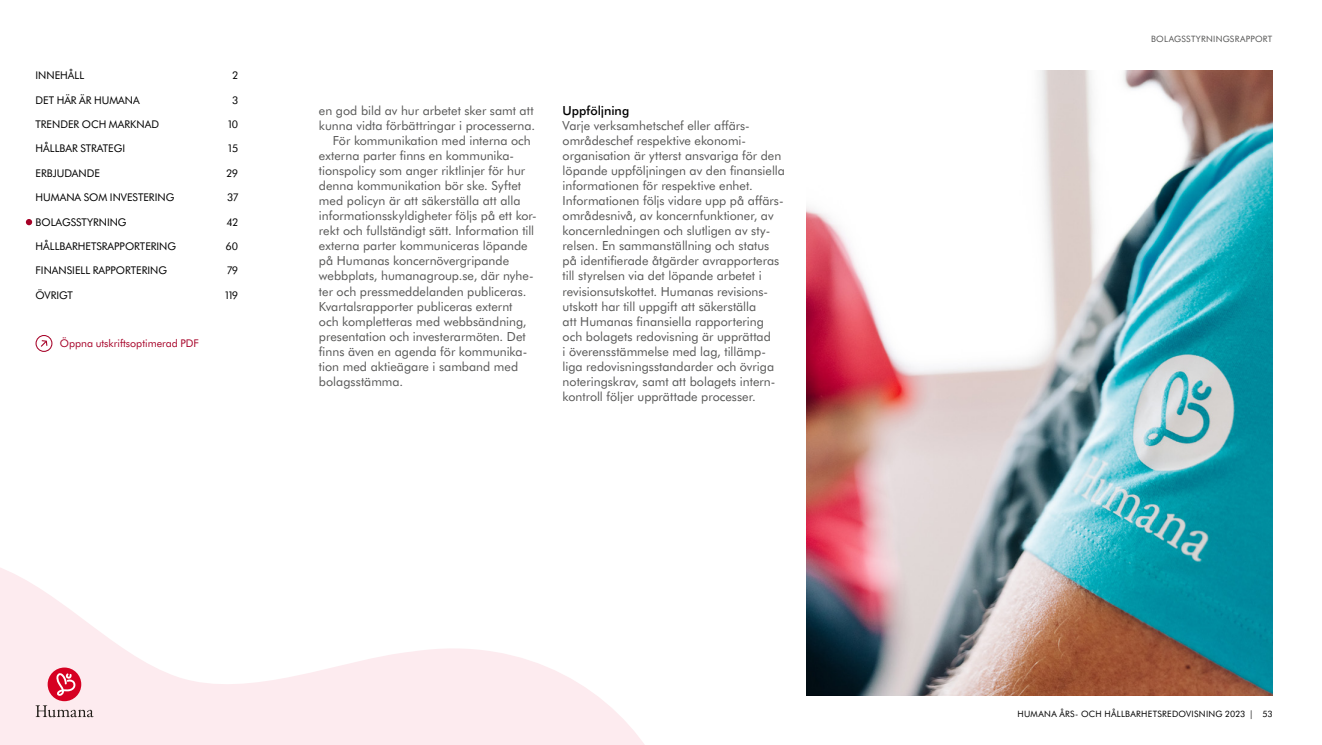
<style>
.page{position:relative;width:1322px;height:745px;background:#fff}
.page>*{position:absolute;margin:0;border:0;box-sizing:border-box;transform-origin:0 0}
.Bröd{font:12.5px/15px "Futura BT";color:#565655}
.Bröd_indrag{font:12.5px/15px "Futura BT";color:#565655}
.Rubrik_3__mellis{font:500 12.5px "Futura BT";color:#000}
.t1{font:10.62px "Futura BT";color:#000}
.t2{font:10.62px "Futura BT";color:#a60127}
.t3{font:8.75px "Futura BT";letter-spacing:.03em;color:#000}
.t4{font:8.75px "Futura BT";color:#565655}
</style>
<div class="page">
<svg style="left:0;top:568px;width:644px;height:176px"></svg>
<img style="left:806px;top:71px;width:466px;height:623px">
<svg style="left:36px;top:335px;width:16px;height:16px"></svg>
<svg style="left:26px;top:219px;width:6px;height:6px"></svg>
<svg style="left:36px;top:704px;width:58px;height:13px"></svg>
<div style="left:48px;top:667px;width:33px;height:33px;background:#d60022;border-radius:50%"></div>
<svg style="left:56px;top:673px;width:20px;height:22px"></svg>
<p class="t1" style="left:36px;top:69px;width:50px">INNEHÅLL</p>
<p class="t1" style="left:232px;top:69px;width:7px">2</p>
<p class="t1" style="left:36px;top:93px;width:106px">DET HÄR ÄR HUMANA</p>
<p class="t1" style="left:233px;top:93px;width:7px">3</p>
<p class="t1" style="left:36px;top:117px;width:125px">TRENDER OCH MARKNAD</p>
<p class="t1" style="left:228px;top:117px;width:11px">10</p>
<p class="t1" style="left:36px;top:142px;width:91px">HÅLLBAR STRATEGI</p>
<p class="t1" style="left:228px;top:142px;width:11px">15</p>
<p class="t1" style="left:36px;top:166px;width:66px">ERBJUDANDE</p>
<p class="t1" style="left:227px;top:166px;width:13px">29</p>
<p class="t1" style="left:36px;top:190px;width:140px">HUMANA SOM INVESTERING</p>
<p class="t1" style="left:228px;top:190px;width:12px">37</p>
<p class="t1" style="left:36px;top:215px;width:93px">BOLAGSSTYRNING</p>
<p class="t1" style="left:227px;top:215px;width:13px">42</p>
<p class="t1" style="left:36px;top:239px;width:142px">HÅLLBARHETSRAPPORTERING</p>
<p class="t1" style="left:226px;top:239px;width:14px">60</p>
<p class="t1" style="left:36px;top:264px;width:133px">FINANSIELL RAPPORTERING</p>
<p class="t1" style="left:228px;top:264px;width:12px">79</p>
<p class="t1" style="left:36px;top:288px;width:39px">ÖVRIGT</p>
<p class="t1" style="left:226px;top:288px;width:14px">119</p>
<p class="t2" style="left:60px;top:336px;width:141px">Öppna utskriftsoptimerad PDF</p>
<p class="Bröd_indrag" style="left:319px;top:103px;width:218px">en god bild av hur arbetet sker samt att kunna vidta förbättringar i processerna.</p>
<p class="Bröd_indrag" style="left:319px;top:133px;width:219px;text-indent:14px">För kommunikation med interna och externa parter finns en kommunika&shy;tionspolicy som anger riktlinjer för hur denna kommunikation bör ske. Syftet med policyn är att säkerställa att alla informationsskyldigheter följs på ett kor&shy;rekt och fullständigt sätt. Information till externa parter kommuniceras löpande på Humanas koncernövergripande webbplats, humanagroup.se, där nyhe&shy;ter och pressmeddelanden publiceras.<br>Kvartalsrapporter publiceras externt<br>och kompletteras med webbsändning, presentation och investerarmöten. Det finns även en agenda för kommunika&shy;tion med aktieägare i samband med bolagsstämma.</p>
<h5 class="Rubrik_3__mellis" style="left:562px;top:103px;width:68px">Uppföljning</h5>
<p class="Bröd" style="left:562px;top:118px;width:224px">Varje verksamhetschef eller affärs&shy;områdeschef respektive ekonomi&shy;organisation är ytterst ansvariga för den löpande uppföljningen av den finansiella informationen för respektive enhet.<br>Informationen följs vidare upp på affärs&shy;områdesnivå, av koncernfunktioner, av koncernledningen och slutligen av sty&shy;relsen. En sammanställning och status på identifierade åtgärder avrapporteras till styrelsen via det löpande arbetet i revisionsutskottet. Humanas revisions&shy;utskott har till uppgift att säkerställa<br>att Humanas finansiella rapportering och bolagets redovisning är upprättad<br>i överensstämmelse med lag, tillämp&shy;liga redovisningsstandarder och övriga noteringskrav, samt att bolagets intern&shy;kontroll följer upprättade processer.</p>
<p class="t4" style="left:1151px;top:33px;width:7px">bolagsstyrningsrapport</p>
<p class="t3" style="left:1017px;top:708px;width:256px">HUMANA ÅRS- OCH HÅLLBARHETSREDOVISNING 2023 | 53</p>
</div>
